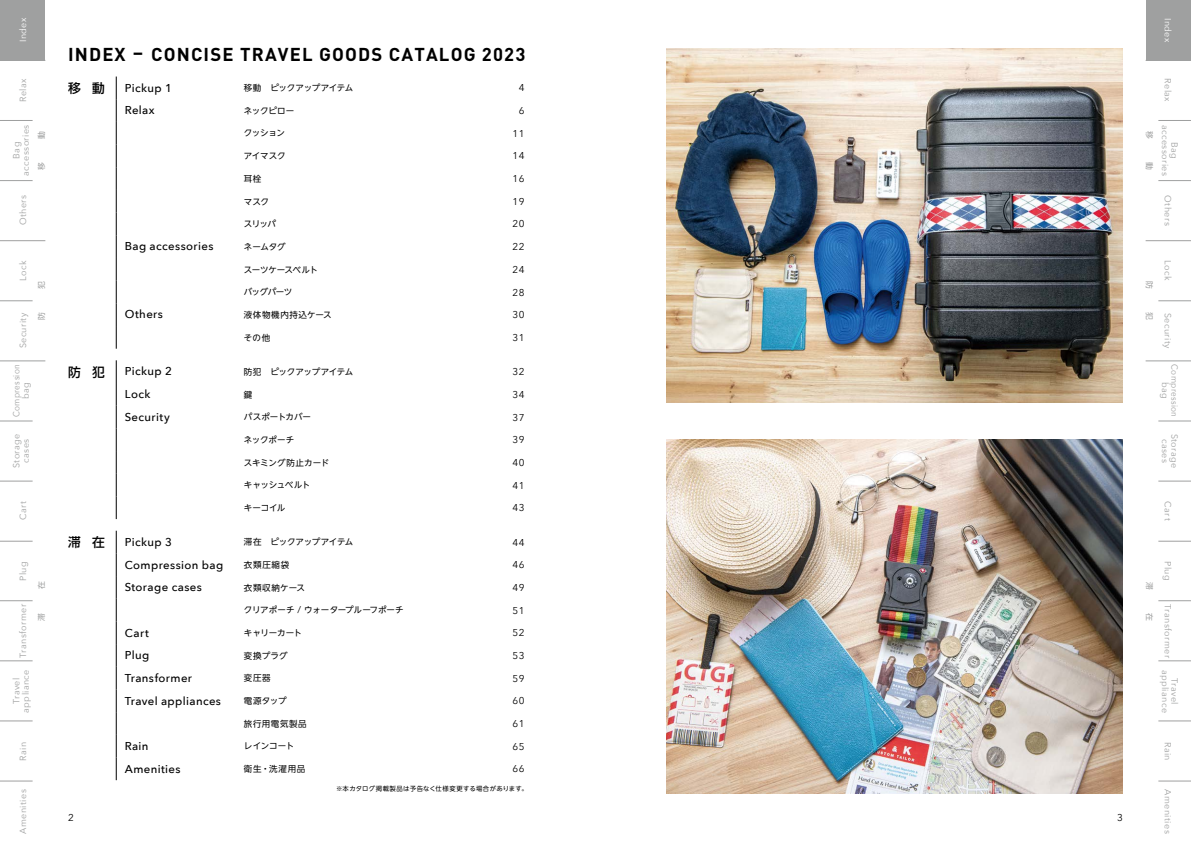
<style>
.page{position:relative;width:1191px;height:842px;background:#fff}
.page>*{position:absolute;margin:0;border:0;box-sizing:border-box;transform-origin:0 0}
.t1{font:700 18.4px "DIN Pro";letter-spacing:.06em;color:#000}
.t2{font:500 12.8px "UD Shin Go NT Pro";color:#000}
.t3{font:500 11.4px "Avenir Next";letter-spacing:.03em;color:#000}
.t4{font:9.9px "Avenir Next";letter-spacing:.05em;color:#000}
.t5{font:9px/9.2px "Avenir Next";letter-spacing:.04em;color:#9fa0a0;text-align:center}
.t6{font:9px/9.2px "Avenir Next";letter-spacing:.04em;color:#9fa0a0;text-align:center;scale:.9 1}
.t7{font:9px "Avenir Next";letter-spacing:.04em;color:#fff}
.t8{font:8.5px "UD Shin Go NT Pro";letter-spacing:-.01em;color:#000}
.t9{font:8.5px "UD Shin Go NT Pro";letter-spacing:-.04em;color:#000}
.t10{font:8.5px "UD Shin Go NT Pro";letter-spacing:-.035em;color:#000}
.t11{font:8.5px "UD Shin Go NT Pro";letter-spacing:.065em;color:#000}
.t12{font:8.5px "UD Shin Go NT Pro";letter-spacing:.01em;color:#000}
.t13{font:8.5px "UD Shin Go NT Pro";letter-spacing:.055em;color:#000}
.t14{font:8.5px "UD Shin Go NT Pro";letter-spacing:.075em;color:#000}
.t15{font:7.8px "UD Shin Go NT Pro";color:#9fa0a0}
.t16{font:6.4px "UD Shin Go NT Pro";letter-spacing:.05em;color:#000}
.s1{font-family:"Avenir Next";font-size:9.8px}
</style>
<div class="page">
<div style="left:0;top:0;width:45px;height:60px;background:#9fa0a0"></div>
<div style="left:1145px;top:0;width:46px;height:60px;background:#9fa0a0"></div>
<svg style="left:116px;top:77px;width:1px;height:272px"></svg>
<svg style="left:116px;top:360px;width:1px;height:159px"></svg>
<svg style="left:116px;top:531px;width:1px;height:249px"></svg>
<hr style="left:0;top:120px;width:33px;height:1px;background:#9fa0a0">
<hr style="left:1158px;top:120px;width:33px;height:1px;background:#9fa0a0">
<hr style="left:0;top:180px;width:33px;height:1px;background:#9fa0a0">
<hr style="left:1158px;top:180px;width:33px;height:1px;background:#9fa0a0">
<hr style="left:0;top:240px;width:45px;height:1px;background:#9fa0a0">
<hr style="left:1145px;top:240px;width:46px;height:1px;background:#9fa0a0">
<hr style="left:0;top:361px;width:45px;height:1px;background:#9fa0a0">
<hr style="left:1145px;top:361px;width:46px;height:1px;background:#9fa0a0">
<hr style="left:0;top:481px;width:33px;height:1px;background:#9fa0a0">
<hr style="left:1158px;top:481px;width:33px;height:1px;background:#9fa0a0">
<hr style="left:0;top:541px;width:33px;height:1px;background:#9fa0a0">
<hr style="left:1158px;top:541px;width:33px;height:1px;background:#9fa0a0">
<hr style="left:0;top:600px;width:33px;height:1px;background:#9fa0a0">
<hr style="left:1158px;top:600px;width:33px;height:1px;background:#9fa0a0">
<hr style="left:0;top:660px;width:33px;height:1px;background:#9fa0a0">
<hr style="left:1158px;top:660px;width:33px;height:1px;background:#9fa0a0">
<hr style="left:0;top:721px;width:33px;height:1px;background:#9fa0a0">
<hr style="left:1158px;top:721px;width:33px;height:1px;background:#9fa0a0">
<hr style="left:0;top:781px;width:33px;height:1px;background:#9fa0a0">
<hr style="left:1158px;top:781px;width:33px;height:1px;background:#9fa0a0">
<hr style="left:0;top:60px;width:45px;height:1px;background:#9fa0a0">
<hr style="left:1145px;top:60px;width:46px;height:1px;background:#9fa0a0">
<hr style="left:0;top:300px;width:33px;height:1px;background:#9fa0a0">
<hr style="left:1158px;top:300px;width:33px;height:1px;background:#9fa0a0">
<hr style="left:0;top:421px;width:33px;height:1px;background:#9fa0a0">
<hr style="left:1158px;top:421px;width:33px;height:1px;background:#9fa0a0">
<img style="left:666px;top:439px;width:457px;height:355px">
<img style="left:666px;top:48px;width:457px;height:355px">
<p class="t7" style="left:15px;top:42px;width:26px;rotate:-90deg">Index</p>
<p class="t7" style="left:1175px;top:18px;width:26px;rotate:90deg">Index</p>
<p class="t5" style="left:18px;top:102px;width:25px;rotate:-90deg">Relax</p>
<p class="t5" style="left:1173px;top:78px;width:25px;rotate:90deg">Relax</p>
<h1 class="t1" style="left:68px;top:42px;width:459px">INDEX - CONCISE TRAVEL GOODS CATALOG 2023</h1>
<h2 class="t2" style="left:68px;top:77px;width:38px">移 動</h2>
<p class="t3" style="left:125px;top:78px;width:49px">Pickup 1</p>
<p class="t9" style="left:244px;top:81px;width:111px">移動　ピックアップアイテム</p>
<p class="t4" style="left:519px;top:80px;width:7px">4</p>
<p class="t3" style="left:125px;top:101px;width:32px">Relax</p>
<p class="t8" style="left:244px;top:104px;width:52px">ネックピロー</p>
<p class="t4" style="left:519px;top:102px;width:7px">6</p>
<p class="t8" style="left:244px;top:126px;width:43px">クッション</p>
<p class="t4" style="left:512px;top:125px;width:14px">11</p>
<p class="t8" style="left:244px;top:149px;width:43px">アイマスク</p>
<p class="t4" style="left:512px;top:148px;width:14px">14</p>
<p class="t8" style="left:244px;top:172px;width:19px">耳栓</p>
<p class="t4" style="left:512px;top:170px;width:14px">16</p>
<p class="t8" style="left:244px;top:194px;width:27px">マスク</p>
<p class="t4" style="left:512px;top:193px;width:14px">19</p>
<p class="t8" style="left:244px;top:217px;width:34px">スリッパ</p>
<p class="t4" style="left:512px;top:216px;width:14px">20</p>
<p class="t3" style="left:125px;top:237px;width:90px">Bag accessories</p>
<p class="t8" style="left:244px;top:240px;width:43px">ネームタグ</p>
<p class="t4" style="left:512px;top:238px;width:14px">22</p>
<p class="t10" style="left:244px;top:262px;width:76px">スーツケースベルト</p>
<p class="t4" style="left:512px;top:261px;width:14px">24</p>
<p class="t8" style="left:244px;top:285px;width:50px">バッグパーツ</p>
<p class="t4" style="left:512px;top:284px;width:14px">28</p>
<p class="t3" style="left:125px;top:305px;width:40px">Others</p>
<p class="t11" style="left:244px;top:308px;width:89px">液体物機内持込ケース</p>
<p class="t4" style="left:512px;top:306px;width:14px">30</p>
<p class="t8" style="left:244px;top:330px;width:28px">その他</p>
<p class="t4" style="left:512px;top:329px;width:14px">31</p>
<h2 class="t2" style="left:68px;top:361px;width:38px">防 犯</h2>
<p class="t3" style="left:125px;top:362px;width:49px">Pickup 2</p>
<p class="t9" style="left:244px;top:365px;width:111px">防犯　ピックアップアイテム</p>
<p class="t4" style="left:512px;top:363px;width:14px">32</p>
<p class="t3" style="left:125px;top:384px;width:27px">Lock</p>
<p class="t8" style="left:244px;top:387px;width:10px">鍵</p>
<p class="t4" style="left:512px;top:386px;width:14px">34</p>
<p class="t3" style="left:125px;top:407px;width:47px">Security</p>
<p class="t8" style="left:244px;top:410px;width:69px">パスポートカバー</p>
<p class="t4" style="left:512px;top:409px;width:14px">37</p>
<p class="t8" style="left:244px;top:433px;width:52px">ネックポーチ</p>
<p class="t4" style="left:512px;top:431px;width:14px">39</p>
<p class="t12" style="left:244px;top:455px;width:87px">スキミング防止カード</p>
<p class="t4" style="left:512px;top:454px;width:14px">40</p>
<p class="t10" style="left:244px;top:478px;width:68px">キャッシュベルト</p>
<p class="t4" style="left:512px;top:477px;width:14px">41</p>
<p class="t8" style="left:244px;top:501px;width:43px">キーコイル</p>
<p class="t4" style="left:512px;top:499px;width:14px">43</p>
<h2 class="t2" style="left:68px;top:532px;width:38px">滞 在</h2>
<p class="t3" style="left:125px;top:532px;width:49px">Pickup 3</p>
<p class="t9" style="left:244px;top:535px;width:111px">滞在　ピックアップアイテム</p>
<p class="t4" style="left:512px;top:534px;width:14px">44</p>
<p class="t3" style="left:125px;top:555px;width:100px">Compression bag</p>
<p class="t8" style="left:244px;top:558px;width:47px">衣類圧縮袋</p>
<p class="t4" style="left:512px;top:556px;width:14px">46</p>
<p class="t3" style="left:125px;top:577px;width:79px">Storage cases</p>
<p class="t13" style="left:244px;top:580px;width:62px">衣類収納ケース</p>
<p class="t4" style="left:512px;top:579px;width:14px">49</p>
<p class="t8" style="left:244px;top:603px;width:161px">クリアポーチ <span class="s1">/</span> ウォータープルーフポーチ</p>
<p class="t4" style="left:512px;top:602px;width:14px">51</p>
<p class="t3" style="left:125px;top:623px;width:26px">Cart</p>
<p class="t8" style="left:244px;top:626px;width:60px">キャリーカート</p>
<p class="t4" style="left:512px;top:624px;width:14px">52</p>
<p class="t3" style="left:125px;top:645px;width:26px">Plug</p>
<p class="t8" style="left:244px;top:648px;width:45px">変換プラグ</p>
<p class="t4" style="left:512px;top:647px;width:14px">53</p>
<p class="t3" style="left:125px;top:668px;width:69px">Transformer</p>
<p class="t8" style="left:244px;top:671px;width:28px">変圧器</p>
<p class="t4" style="left:512px;top:670px;width:14px">59</p>
<p class="t3" style="left:125px;top:691px;width:98px">Travel appliances</p>
<p class="t8" style="left:244px;top:694px;width:44px">電源タップ</p>
<p class="t4" style="left:512px;top:692px;width:14px">60</p>
<p class="t14" style="left:244px;top:717px;width:64px">旅行用電気製品</p>
<p class="t4" style="left:512px;top:715px;width:14px">61</p>
<p class="t3" style="left:125px;top:736px;width:25px">Rain</p>
<p class="t8" style="left:244px;top:739px;width:52px">レインコート</p>
<p class="t4" style="left:512px;top:738px;width:14px">65</p>
<p class="t3" style="left:125px;top:759px;width:57px">Amenities</p>
<p class="t8" style="left:244px;top:762px;width:63px">衛生・洗濯用品</p>
<p class="t4" style="left:512px;top:760px;width:14px">66</p>
<p class="t16" style="left:336px;top:783px;width:193px">※本カタログ掲載製品は予告なく仕様変更する場合があります。</p>
<p class="t5" style="left:12px;top:176px;width:52px;rotate:-90deg">Bag accessories</p>
<p class="t5" style="left:1179px;top:125px;width:52px;rotate:90deg">Bag accessories</p>
<p class="t15" style="left:35px;top:170px;width:40px;rotate:-90deg">移　動</p>
<p class="t15" style="left:1155px;top:131px;width:40px;rotate:90deg">移　動</p>
<p class="t5" style="left:18px;top:225px;width:32px;rotate:-90deg">Others</p>
<p class="t5" style="left:1173px;top:195px;width:32px;rotate:90deg">Others</p>
<p class="t5" style="left:18px;top:281px;width:22px;rotate:-90deg">Lock</p>
<p class="t5" style="left:1173px;top:260px;width:22px;rotate:90deg">Lock</p>
<p class="t15" style="left:35px;top:320px;width:40px;rotate:-90deg">防　犯</p>
<p class="t15" style="left:1155px;top:281px;width:40px;rotate:90deg">防　犯</p>
<p class="t5" style="left:18px;top:348px;width:37px;rotate:-90deg">Security</p>
<p class="t5" style="left:1173px;top:313px;width:37px;rotate:90deg">Security</p>
<p class="t6" style="left:12px;top:417px;width:60px;rotate:-90deg">Compression bag</p>
<p class="t6" style="left:1179px;top:364px;width:60px;rotate:90deg">Compression bag</p>
<p class="t5" style="left:12px;top:468px;width:36px;rotate:-90deg">Storage cases</p>
<p class="t5" style="left:1179px;top:434px;width:36px;rotate:90deg">Storage cases</p>
<p class="t5" style="left:18px;top:520px;width:20px;rotate:-90deg">Cart</p>
<p class="t5" style="left:1173px;top:501px;width:20px;rotate:90deg">Cart</p>
<p class="t5" style="left:18px;top:581px;width:21px;rotate:-90deg">Plug</p>
<p class="t5" style="left:1173px;top:561px;width:21px;rotate:90deg">Plug</p>
<p class="t15" style="left:35px;top:621px;width:40px;rotate:-90deg">滞　在</p>
<p class="t15" style="left:1155px;top:582px;width:40px;rotate:90deg">滞　在</p>
<p class="t5" style="left:18px;top:658px;width:55px;rotate:-90deg">Transformer</p>
<p class="t5" style="left:1173px;top:604px;width:55px;rotate:90deg">Transformer</p>
<p class="t5" style="left:12px;top:713px;width:45px;rotate:-90deg">Travel appliance</p>
<p class="t5" style="left:1179px;top:670px;width:45px;rotate:90deg">Travel appliance</p>
<p class="t5" style="left:18px;top:760px;width:20px;rotate:-90deg">Rain</p>
<p class="t5" style="left:1173px;top:742px;width:20px;rotate:90deg">Rain</p>
<p class="t5" style="left:18px;top:833px;width:46px;rotate:-90deg">Amenities</p>
<p class="t5" style="left:1173px;top:789px;width:46px;rotate:90deg">Amenities</p>
<p class="t4" style="left:68px;top:809px;width:7px">2</p>
<p class="t4" style="left:1117px;top:809px;width:7px">3</p>
</div>
